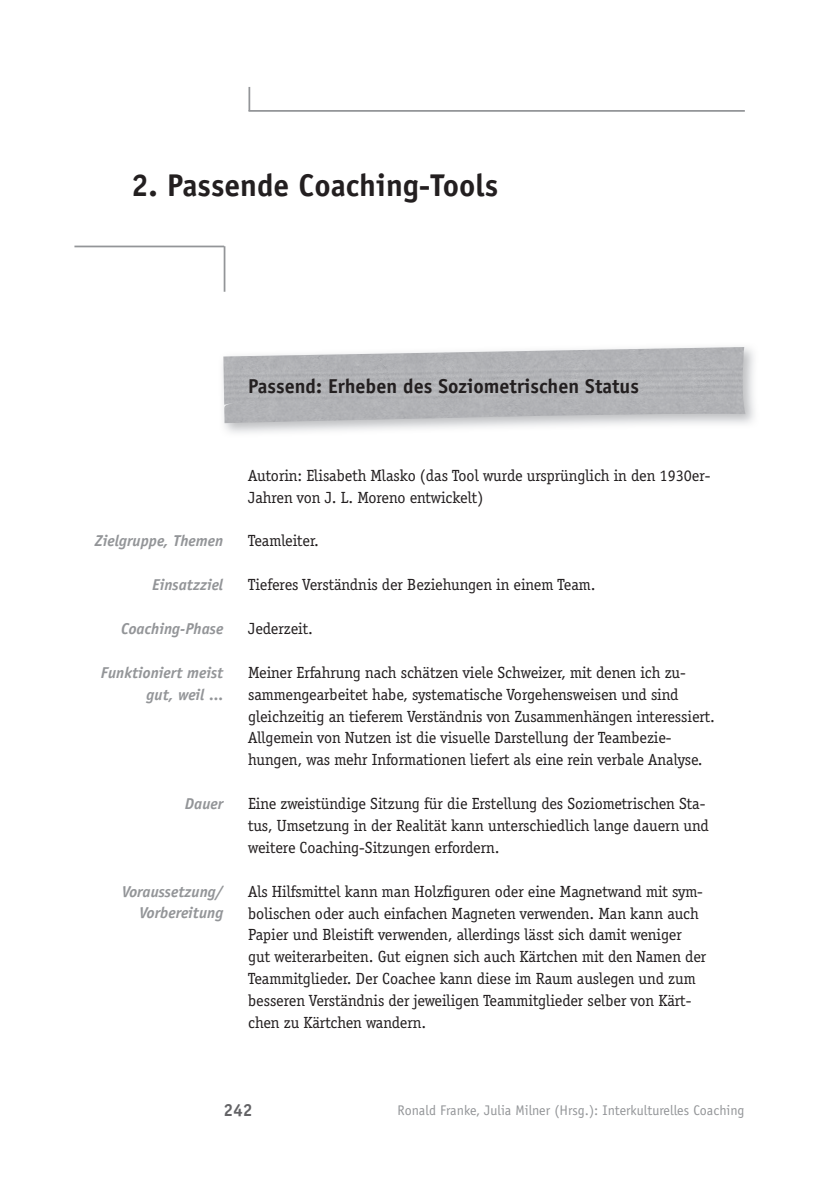
<style>
.page{position:relative;width:819px;height:1181px;background:#fff}
.page>*{position:absolute;margin:0;border:0;box-sizing:border-box;transform-origin:0 0}
.t1{font:700 31.5px "Officina Sans";color:#231f20}
.t2{font:700 20.12px "Officina Sans";color:#231f20}
.t3{font:700 17.5px "Officina Sans";color:#636366}
.t4{font:16.62px/21.9px "Officina Serif";color:#231f20}
.t5{font:italic 700 15.75px/21.9px "Officina Sans";color:#939598;text-align:right}
.t6{font:14px "Officina Sans";color:#939598}
</style>
<div class="page">
<img style="left:223px;top:347px;width:522px;height:76px">
<hr style="left:248px;top:110px;width:496px;height:2px;background:#939598">
<hr style="left:248px;top:87px;width:2px;height:24px;background:#939598">
<hr style="left:224px;top:246px;width:1px;height:46px;background:#939598">
<hr style="left:74px;top:246px;width:150px;height:1px;background:#939598">
<h1 class="t1" style="left:131px;top:166px;width:368px">2. Passende Coaching-Tools</h1>
<p class="t2" style="left:248px;top:374px;width:392px">Passend: Erheben des Soziometrischen Status</p>
<p class="t5" style="left:95px;top:530px;width:130px">Zielgruppe, Themen</p>
<p class="t5" style="left:152px;top:574px;width:73px">Einsatzziel</p>
<p class="t5" style="left:121px;top:617px;width:104px">Coaching-Phase</p>
<p class="t5" style="left:101px;top:661px;width:124px">Funktioniert meist gut, weil ...</p>
<p class="t5" style="left:185px;top:792px;width:40px">Dauer</p>
<p class="t5" style="left:122px;top:880px;width:103px">Voraussetzung/<br>Vorbereitung</p>
<p class="t4" style="left:248px;top:464px;width:464px">Autorin: Elisabeth Mlasko (das Tool wurde ursprünglich in den 1930er-<br>Jahren von J. L. Moreno entwickelt)</p>
<p class="t4" style="left:248px;top:530px;width:72px">Teamleiter.</p>
<p class="t4" style="left:248px;top:574px;width:349px">Tieferes Verständnis der Beziehungen in einem Team.</p>
<p class="t4" style="left:248px;top:618px;width:66px">Jederzeit.</p>
<p class="t4" style="left:248px;top:661px;width:468px">Meiner Erfahrung nach schätzen viele Schweizer, mit denen ich zu&shy;sammengearbeitet habe, systematische Vorgehensweisen und sind gleichzeitig an tieferem Verständnis von Zusammenhängen interessiert.<br>Allgemein von Nutzen ist die visuelle Darstellung der Teambezie&shy;hungen, was mehr Informationen liefert als eine rein verbale Analyse.</p>
<p class="t4" style="left:248px;top:793px;width:462px">Eine zweistündige Sitzung für die Erstellung des Soziometrischen Sta&shy;tus, Umsetzung in der Realität kann unterschiedlich lange dauern und weitere Coaching-Sitzungen erfordern.</p>
<p class="t4" style="left:248px;top:880px;width:459px">Als Hilfsmittel kann man Holzfiguren oder eine Magnetwand mit sym&shy;bolischen oder auch einfachen Magneten verwenden. Man kann auch Papier und Bleistift verwenden, allerdings lässt sich damit weniger gut weiterarbeiten. Gut eignen sich auch Kärtchen mit den Namen der Teammitglieder. Der Coachee kann diese im Raum auslegen und zum besseren Verständnis der jeweiligen Teammitglieder selber von Kärt&shy;chen zu Kärtchen wandern.</p>
<p class="t3" style="left:223px;top:1098px;width:31px">242</p>
<p class="t6" style="left:397px;top:1102px;width:348px">Ronald Franke, Julia Milner (Hrsg.): Interkulturelles Coaching</p>
</div>
